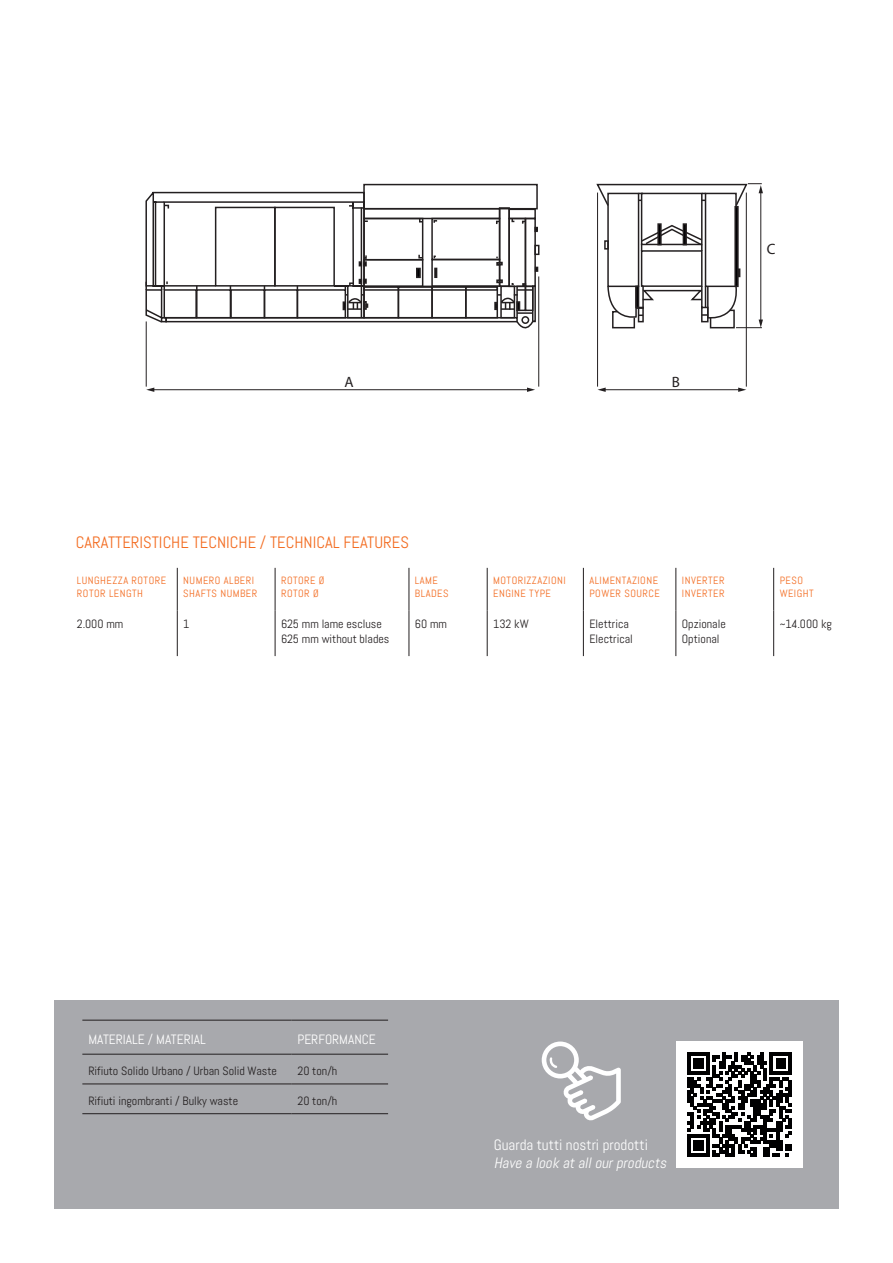
<style>
.page{position:relative;width:893px;height:1263px;background:#fff}
.page>*{position:absolute;margin:0;border:0;box-sizing:border-box;transform-origin:0 0}
.t1{font:16.5px "Abel";color:#f36c21}
.t2{font:15px "Abel";color:#fff}
.t3{font:italic 15px "Abel";color:#fff}
.t4{font:15px "Myriad Pro";color:#231f20}
.t5{font:13.5px "Abel";color:#fff}
.t6{font:12px/14.4px "Abel";color:#231f20}
.t7{font:10.5px/12.6px "Abel";letter-spacing:.045em;color:#f36c21}
</style>
<div class="page">
<div style="left:54px;top:1000px;width:785px;height:209px;background:#a8a9ad"></div>
<hr style="left:82px;top:1020px;width:209px;height:1px;background:#231f20">
<hr style="left:291px;top:1020px;width:97px;height:1px;background:#231f20">
<hr style="left:82px;top:1054px;width:209px;height:1px;background:#231f20">
<hr style="left:291px;top:1054px;width:97px;height:1px;background:#231f20">
<hr style="left:82px;top:1084px;width:209px;height:1px;background:#231f20">
<hr style="left:291px;top:1084px;width:97px;height:1px;background:#231f20">
<hr style="left:82px;top:1113px;width:209px;height:1px;background:#231f20">
<hr style="left:291px;top:1113px;width:97px;height:1px;background:#231f20">
<div style="left:165px;top:317px;width:353px;height:5px;border:2px solid #231f20"></div>
<div style="left:363px;top:218px;width:60px;height:42px;border:2px solid #231f20"></div>
<div style="left:431px;top:259px;width:69px;height:28px;border:2px solid #231f20"></div>
<div style="left:431px;top:218px;width:69px;height:42px;border:2px solid #231f20"></div>
<div style="left:363px;top:208px;width:137px;height:11px;border:2px solid #231f20"></div>
<div style="left:363px;top:286px;width:135px;height:5px;border:2px solid #231f20"></div>
<div style="left:363px;top:286px;width:36px;height:32px;border:2px solid #231f20"></div>
<div style="left:398px;top:286px;width:35px;height:32px;border:2px solid #231f20"></div>
<div style="left:431px;top:286px;width:36px;height:32px;border:2px solid #231f20"></div>
<div style="left:465px;top:286px;width:33px;height:32px;border:2px solid #231f20"></div>
<div style="left:525px;top:218px;width:11px;height:69px;border:2px solid #231f20"></div>
<div style="left:508px;top:209px;width:28px;height:10px;border:2px solid #231f20"></div>
<div style="left:499px;top:207px;width:11px;height:80px;border:2px solid #231f20"></div>
<div style="left:363px;top:184px;width:175px;height:25px;border:2px solid #231f20"></div>
<div style="left:532px;top:285px;width:4px;height:37px;border:2px solid #231f20"></div>
<div style="left:416px;top:268px;width:5px;height:10px;border:2px solid #231f20"></div>
<svg style="left:434px;top:268px;width:3px;height:10px"></svg>
<svg style="left:494px;top:279px;width:41px;height:50px"></svg>
<svg style="left:496px;top:257px;width:7px;height:9px"></svg>
<svg style="left:495px;top:220px;width:6px;height:6px"></svg>
<svg style="left:511px;top:217px;width:16px;height:8px"></svg>
<svg style="left:534px;top:227px;width:4px;height:5px"></svg>
<svg style="left:535px;top:267px;width:3px;height:5px"></svg>
<div style="left:534px;top:245px;width:5px;height:10px;border:2px solid #231f20"></div>
<svg style="left:433px;top:255px;width:4px;height:5px"></svg>
<svg style="left:433px;top:219px;width:6px;height:5px"></svg>
<svg style="left:418px;top:217px;width:6px;height:6px"></svg>
<svg style="left:418px;top:253px;width:6px;height:6px"></svg>
<svg style="left:145px;top:190px;width:223px;height:134px"></svg>
<div style="left:607px;top:193px;width:32px;height:94px;border:2px solid #231f20"></div>
<div style="left:705px;top:193px;width:32px;height:94px;border:2px solid #231f20"></div>
<div style="left:641px;top:193px;width:62px;height:52px;border:2px solid #231f20"></div>
<div style="left:641px;top:250px;width:62px;height:37px;border:2px solid #231f20"></div>
<svg style="left:640px;top:224px;width:63px;height:27px"></svg>
<div style="left:657px;top:223px;width:5px;height:22px;border:2px solid #231f20"></div>
<div style="left:683px;top:223px;width:4px;height:22px;border:2px solid #231f20"></div>
<div style="left:734px;top:206px;width:5px;height:81px;border:2px solid #231f20"></div>
<svg style="left:738px;top:268px;width:2px;height:9px"></svg>
<div style="left:604px;top:240px;width:5px;height:10px;border:2px solid #231f20"></div>
<hr style="left:153px;top:389px;width:375px;height:1px;background:#231f20">
<svg style="left:527px;top:388px;width:8px;height:4px"></svg>
<svg style="left:146px;top:388px;width:8px;height:4px"></svg>
<hr style="left:604px;top:389px;width:136px;height:1px;background:#231f20">
<svg style="left:738px;top:388px;width:8px;height:4px"></svg>
<svg style="left:598px;top:388px;width:8px;height:4px"></svg>
<hr style="left:760px;top:192px;width:1px;height:129px;background:#231f20">
<hr style="left:146px;top:321px;width:1px;height:66px;background:#231f20">
<hr style="left:538px;top:276px;width:1px;height:111px;background:#231f20">
<hr style="left:597px;top:193px;width:1px;height:194px;background:#231f20">
<hr style="left:746px;top:193px;width:1px;height:194px;background:#231f20">
<svg style="left:607px;top:284px;width:156px;height:45px"></svg>
<svg style="left:596px;top:183px;width:167px;height:24px"></svg>
<hr style="left:275px;top:568px;width:1px;height:42px;background:#231f20">
<hr style="left:409px;top:568px;width:1px;height:42px;background:#231f20">
<hr style="left:487px;top:568px;width:1px;height:42px;background:#231f20">
<hr style="left:583px;top:568px;width:1px;height:42px;background:#231f20">
<hr style="left:676px;top:568px;width:1px;height:42px;background:#231f20">
<hr style="left:275px;top:610px;width:1px;height:46px;background:#231f20">
<hr style="left:409px;top:610px;width:1px;height:46px;background:#231f20">
<hr style="left:487px;top:610px;width:1px;height:46px;background:#231f20">
<hr style="left:583px;top:610px;width:1px;height:46px;background:#231f20">
<hr style="left:676px;top:610px;width:1px;height:46px;background:#231f20">
<hr style="left:773px;top:568px;width:1px;height:42px;background:#231f20">
<hr style="left:773px;top:610px;width:1px;height:46px;background:#231f20">
<hr style="left:177px;top:568px;width:1px;height:42px;background:#231f20">
<hr style="left:177px;top:610px;width:1px;height:46px;background:#231f20">
<svg style="left:542px;top:1041px;width:79px;height:80px"></svg>
<div style="left:677px;top:1041px;width:126px;height:127px;background:#fff"></div>
<svg style="left:687px;top:1052px;width:105px;height:105px"></svg>
<p class="t4" style="left:344px;top:372px;width:11px">A</p>
<p class="t4" style="left:672px;top:372px;width:10px">B</p>
<h1 class="t1" style="left:76px;top:532px;width:334px">CARATTERISTICHE TECNICHE / TECHNICAL FEATURES</h1>
<p class="t4" style="left:767px;top:240px;width:10px">C</p>
<p class="t7" style="left:77px;top:574px;width:91px">LUNGHEZZA ROTORE<br>ROTOR LENGTH</p>
<p class="t7" style="left:183px;top:574px;width:76px">NUMERO ALBERI<br>SHAFTS NUMBER</p>
<p class="t7" style="left:281px;top:574px;width:45px">ROTORE Ø<br>ROTOR Ø</p>
<p class="t7" style="left:415px;top:574px;width:35px">LAME<br>BLADES</p>
<p class="t7" style="left:493px;top:574px;width:74px">MOTORIZZAZIONI<br>ENGINE TYPE</p>
<p class="t7" style="left:589px;top:574px;width:72px">ALIMENTAZIONE<br>POWER SOURCE</p>
<p class="t7" style="left:682px;top:574px;width:44px">INVERTER<br>INVERTER</p>
<p class="t7" style="left:780px;top:574px;width:36px">PESO<br>WEIGHT</p>
<p class="t6" style="left:77px;top:617px;width:48px">2.000 mm</p>
<p class="t6" style="left:183px;top:617px;width:8px">1</p>
<p class="t6" style="left:281px;top:617px;width:110px">625 mm lame escluse<br>625 mm without blades</p>
<p class="t6" style="left:415px;top:617px;width:34px">60 mm</p>
<p class="t6" style="left:493px;top:617px;width:37px">132 kW</p>
<p class="t6" style="left:589px;top:617px;width:45px">Elettrica<br>Electrical</p>
<p class="t6" style="left:682px;top:617px;width:45px">Opzionale<br>Optional</p>
<p class="t6" style="left:780px;top:617px;width:54px">~14.000 kg</p>
<p class="t5" style="left:88px;top:1030px;width:119px">MATERIALE / MATERIAL</p>
<p class="t5" style="left:297px;top:1030px;width:80px">PERFORMANCE</p>
<p class="t6" style="left:88px;top:1063px;width:190px">Rifiuto Solido Urbano / Urban Solid Waste</p>
<p class="t6" style="left:297px;top:1063px;width:41px">20 ton/h</p>
<p class="t6" style="left:88px;top:1093px;width:151px">Rifiuti ingombranti / Bulky waste</p>
<p class="t6" style="left:297px;top:1093px;width:41px">20 ton/h</p>
<p class="t2" style="left:494px;top:1136px;width:156px">Guarda tutti nostri prodotti</p>
<p class="t3" style="left:494px;top:1154px;width:178px">Have a look atallourproducts</p>
</div>
